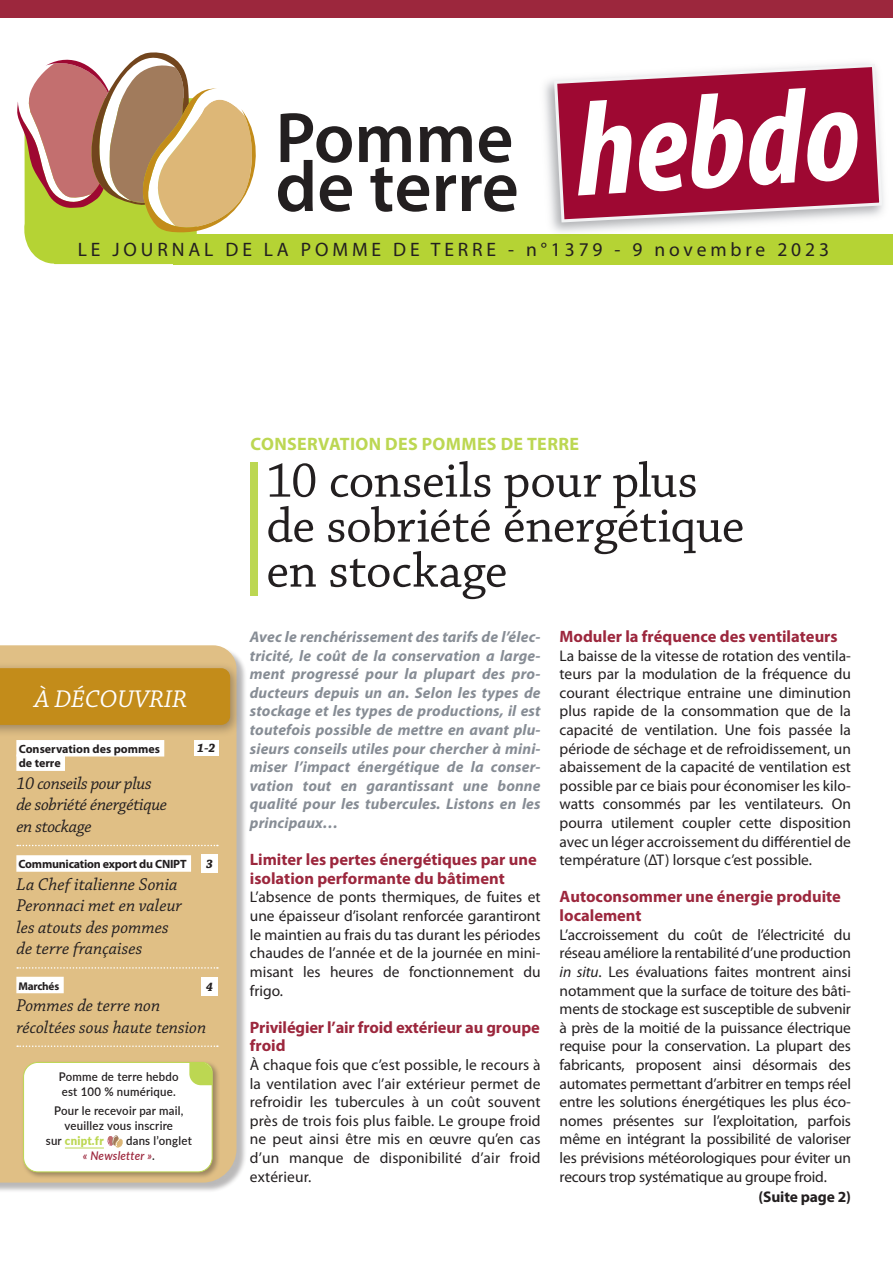
<style>
.page{position:relative;width:893px;height:1263px;background:#fff}
.page>*{position:absolute;margin:0;border:0;box-sizing:border-box;transform-origin:0 0}
.t1{font:italic 700 condensed 135.3px "Myriad Pro";color:#fff}
.t2{font:600 71.85px "Myriad Pro";color:#231f20}
.t3{font:51px/45px "Chaparral Pro";letter-spacing:-.01em;color:#231f20}
.t4{font:italic 25.5px "Chaparral Pro";color:#fff}
.t5{font:19.5px "Myriad Pro";letter-spacing:.2em;color:#231f20}
.t6{font:italic 18px/21.6px "Chaparral Pro";letter-spacing:-.01em;color:#231f20}
.t7{font:700 18px "Myriad Pro";letter-spacing:.02em;color:#bcd752}
.t8{font:700 16.5px/18.6px "Myriad Pro";color:#9c273d}
.t9{font:15.45px/18.6px "Myriad Pro";color:#231f20;text-align:justify}
.t10{font:italic 700 15.45px/18.6px "Myriad Pro";letter-spacing:.01em;color:#878d95;text-align:justify}
.t11{font:700 15.45px "Myriad Pro";letter-spacing:-.01em;color:#231f20}
.t12{font:italic 700 12.75px "Chaparral Pro";color:#231f20}
.t13{font:600 12px/15px "Lato";letter-spacing:.02em;color:#231f20;scale:.95 1}
.t14{font:700 12px/14.4px "Myriad Pro";letter-spacing:-.01em;color:#231f20}
.t15{font:900 12px "Lato";letter-spacing:.02em;color:#bcd752;scale:.95 1}
.t16{font:700 11.25px "Myriad Pro";letter-spacing:-.02em;color:#231f20}
.s1{font-weight:600;color:#231f20}
.s2{font-style:italic;color:#9c273d}
.s3{font-style:italic}
</style>
<div class="page">
<div style="left:0;top:0;width:893px;height:18px;background:#9c273d"></div>
<svg style="left:17px;top:52px;width:239px;height:212px"></svg>
<div style="left:173px;top:234px;width:720px;height:30px;background:#b5d334"></div>
<svg style="left:554px;top:64px;width:328px;height:158px;fill:#9e0832"></svg>
<div style="left:0;top:647px;width:247px;height:546px;background:#231f20;opacity:.31"></div>
<div style="left:0;top:645px;width:236px;height:537px;background:#e0bf85"></div>
<div style="left:0;top:662px;width:243px;height:75px;background:#231f20;opacity:.35"></div>
<div style="left:0;top:668px;width:230px;height:57px;background:#c38c1a"></div>
<div style="left:16px;top:740px;width:148px;height:16px;background:#fff"></div>
<div style="left:16px;top:754px;width:49px;height:17px;background:#fff"></div>
<svg style="left:17px;top:845px;width:201px;height:1px"></svg>
<div style="left:16px;top:855px;width:175px;height:17px;background:#fff"></div>
<svg style="left:17px;top:967px;width:201px;height:2px"></svg>
<div style="left:16px;top:977px;width:48px;height:16px;background:#fff"></div>
<svg style="left:17px;top:1045px;width:201px;height:2px"></svg>
<div style="left:201px;top:854px;width:17px;height:19px;background:#fff"></div>
<div style="left:201px;top:977px;width:17px;height:18px;background:#fff"></div>
<div style="left:194px;top:740px;width:25px;height:15px;background:#fff"></div>
<div style="left:22px;top:1060px;width:198px;height:119px;background:#231f20;opacity:.35"></div>
<svg style="left:23px;top:1062px;width:190px;height:110px"></svg>
<div style="left:250px;top:462px;width:8px;height:133px;background:#bcd752"></div>
<h2 class="t2" style="left:275px;top:92px;width:240px">Pomme</h2>
<h2 class="t2" style="left:275px;top:141px;width:245px">de terre</h2>
<h1 class="t1" style="left:571px;top:65px;width:286px;rotate:-3deg">hebdo</h1>
<p class="t5" style="left:78px;top:237px;width:753px">LE JOURNAL DE LA POMME DE TERRE - n°1379 - 9 novembre 2023</p>
<h3 class="t4" style="left:34px;top:684px;width:154px">À DÉCOUVRIR</h3>
<p class="t14" style="left:19px;top:741px;width:143px">Conservation des pommes de terre</p>
<p class="t6" style="left:16px;top:773px;width:152px">10 conseils pour plus de sobriété énergétique en stockage</p>
<p class="t14" style="left:19px;top:856px;width:169px">Communication export du CNIPT</p>
<p class="t6" style="left:16px;top:874px;width:167px">La Chef italienne Sonia<br>Peronnaci met en valeur les atouts des pommes de terre françaises</p>
<p class="t16" style="left:18px;top:978px;width:42px">Marchés</p>
<p class="t6" style="left:16px;top:995px;width:191px">Pommes de terre non récoltées sous haute tension</p>
<p class="t12" style="left:197px;top:741px;width:20px">1-2</p>
<p class="t12" style="left:206px;top:857px;width:9px">3</p>
<p class="t12" style="left:206px;top:979px;width:9px">4</p>
<p class="t13" style="left:59px;top:1068px;width:128px">Pomme de terre hebdo est 100 % numérique.</p>
<p class="t13" style="left:54px;top:1103px;width:138px">Pour le recevoir par mail,</p>
<p class="t13" style="left:65px;top:1118px;width:116px">veuillez vous inscrire</p>
<p class="t15" style="left:46px;top:1132px;width:62px"><span class="s1">sur</span> cnipt.fr</p>
<p class="t13" style="left:83px;top:1133px;width:116px;text-indent:43px">dans l’onglet <span class="s2">« Newsletter »</span>.</p>
<p class="t7" style="left:251px;top:432px;width:330px">CONSERVATION DES POMMES DE TERRE</p>
<h3 class="t3" style="left:266px;top:460px;width:480px">10 conseils pour plus de sobriété énergétique en stockage</h3>
<p class="t10" style="left:250px;top:627px;width:292px">Avec le renchérissement des tarifs de l’élec&shy;tricité, le coût de la conservation a large&shy;ment progressé pour la plupart des pro&shy;ducteurs depuis un an. Selon les types de stockage et les types de productions, il est toutefois possible de mettre en avant plu&shy;sieurs conseils utiles pour chercher à mini&shy;miser l’impact énergétique de la conser&shy;vation tout en garantissant une bonne qualité pour les tubercules. Listons en les principaux…</p>
<p class="t8" style="left:250px;top:850px;width:289px">Limiter les pertes énergétiques par une isolation performante du bâtiment</p>
<p class="t9" style="left:250px;top:888px;width:292px">L’absence de ponts thermiques, de fuites et une épaisseur d’isolant renforcée garantiront le maintien au frais du tas durant les périodes chaudes de l’année et de la journée en mini&shy;misant les heures de fonctionnement du frigo.</p>
<p class="t8" style="left:250px;top:1017px;width:292px">Privilégier l’air froid extérieur au groupe froid</p>
<p class="t9" style="left:250px;top:1055px;width:292px">À chaque fois que c’est possible, le recours à la ventilation avec l’air extérieur permet de refroidir les tubercules à un coût souvent près de trois fois plus faible. Le groupe froid ne peut ainsi être mis en œuvre qu’en cas d’un manque de disponibilité d’air froid extérieur.</p>
<p class="t8" style="left:560px;top:627px;width:280px">Moduler la fréquence des ventilateurs</p>
<p class="t9" style="left:560px;top:646px;width:293px">La baisse de la vitesse de rotation des ventila&shy;teurs par la modulation de la fréquence du courant électrique entraine une diminution plus rapide de la consommation que de la capacité de ventilation. Une fois passée la période de séchage et de refroidissement, un abaissement de la capacité de ventilation est possible par ce biais pour économiser les kilo&shy;watts consommés par les ventilateurs. On pourra utilement coupler cette disposition avec un léger accroissement du différentiel de température (ΔT) lorsque c’est possible.</p>
<p class="t8" style="left:560px;top:887px;width:283px">Autoconsommer une énergie produite localement</p>
<p class="t9" style="left:560px;top:925px;width:293px">L’accroissement du coût de l’électricité du réseau améliore la rentabilité d’une production <span class="s3">in situ</span>. Les évaluations faites montrent ainsi notamment que la surface de toiture des bâti&shy;ments de stockage est susceptible de subvenir à près de la moitié de la puissance électrique requise pour la conservation. La plupart des fabricants, proposent ainsi désormais des automates permettant d’arbitrer en temps réel entre les solutions énergétiques les plus éco&shy;nomes présentes sur l’exploitation, parfois même en intégrant la possibilité de valoriser les prévisions météorologiques pour éviter un recours trop systématique au groupe froid.</p>
<p class="t11" style="left:758px;top:1186px;width:94px">(Suite page 2)</p>
</div>
